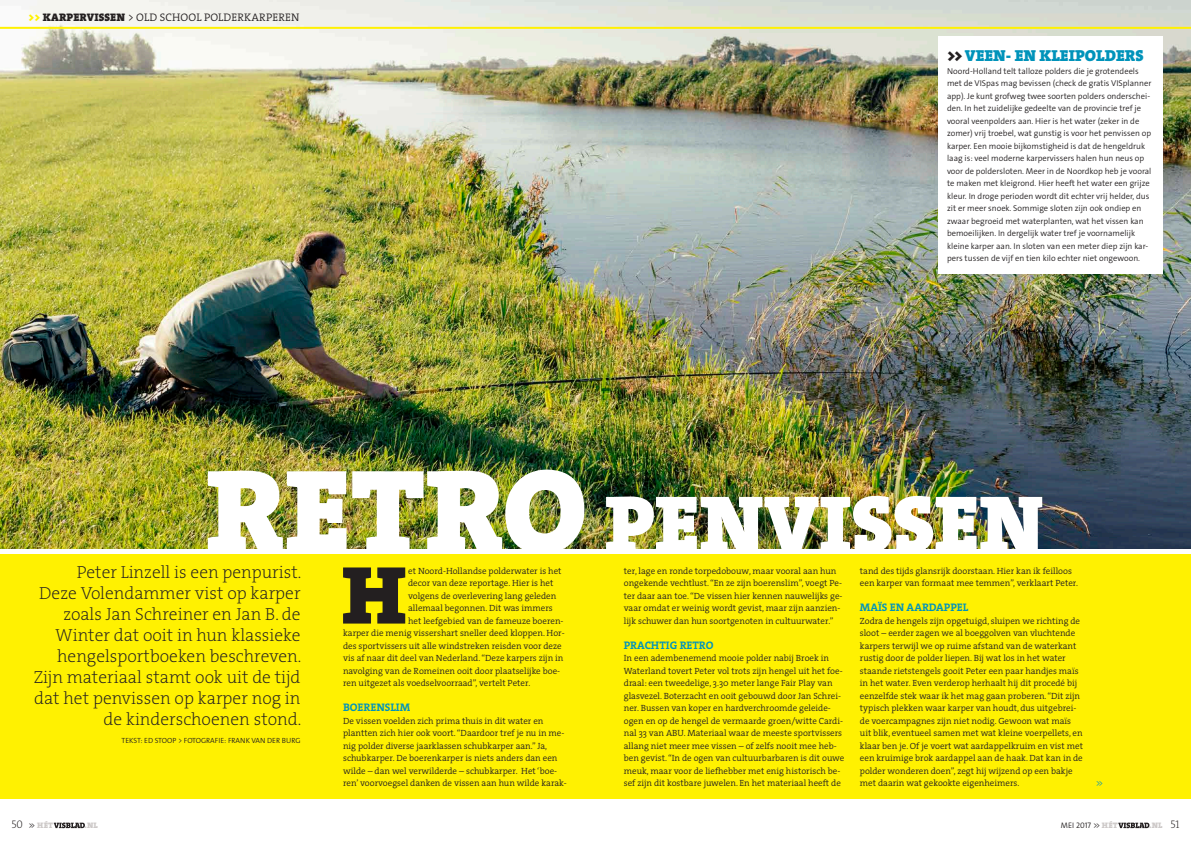
<style>
.page{position:relative;width:1191px;height:842px;background:#fff}
.page>*{position:absolute;margin:0;border:0;box-sizing:border-box;transform-origin:0 0}
.t1{font:83.1px "The Serif HP9 Blk";color:#231f20}
.t2{font:82px "The Serif HP9 Blk";color:#fff}
.t3{font:17.5px/21px "The Serif HP2 Ex Lig";color:#231f20;text-align:right}
.t4{font:16px "The Serif HP9 Blk";color:#0093ba}
.t5{font:11px "The Serif HP4 Se Lig";letter-spacing:.015em;color:#231f20}
.t6{font:11px "The Serif HP7 Bld";color:#0093ba}
.t7{font:9px/12.5px "The Serif HP4 Se Lig";color:#231f20}
.t8{font:300 8.5px/12.5px "The Sans Os F";color:#231f20}
.t9{font:300 8.5px "The Sans Os F";color:#0093ba}
.t10{font:8px "The Serif HP9 Blk";letter-spacing:.03em;color:#cdc9c8}
.t11{font:300 8px "The Sans Os F";color:#231f20}
.t12{font:300 7.5px "The Sans Os F";color:#231f20}
.s1{font-family:"The Serif HP9 Blk";color:#fff101}
.s2{font-family:"The Serif HP9 Blk"}
.s3{color:#231f20}
.s4{font-size:120px}
.s5{font-family:"The Serif HP2 Ex Lig";font-size:11px;color:#231f20}
.s6{font-family:"The Sans Os F";font-weight:300;color:#231f20}
.s7{font-family:"The Serif HP9 Blk";font-weight:400;color:#cdc9c8}
</style>
<div class="page">
<div style="left:0;top:554px;width:1191px;height:245px;background:#fff101"></div>
<img style="left:0;top:0;width:1191px;height:549px">
<svg style="left:54px;top:822px;width:31px;height:6px"></svg>
<svg style="left:1118px;top:822px;width:31px;height:6px"></svg>
<hr style="left:0;top:27px;width:1191px;height:2px;background:#fff101">
<div style="left:938px;top:36px;width:224px;height:238px;background:#fff"></div>
<p class="t5" style="left:28px;top:10px;width:272px"><span class="s1">&gt;&gt;</span> <span class="s2">KARPERVISSEN</span> &gt; OLD SCHOOL POLDERKARPEREN</p>
<h3 class="t4" style="left:947px;top:45px;width:198px"><span class="s3">&gt;&gt;</span> VEEN- EN KLEIPOLDERS</h3>
<p class="t8" style="left:947px;top:64px;width:206px">Noord-Holland telt talloze polders die je grotendeels met de VISpas mag bevissen (check de gratis VISplanner app). Je kunt grofweg twee soorten polders onderschei&shy;den. In het zuidelijke gedeelte van de provincie tref je vooral veenpolders aan. Hier is het water (zeker in de zomer) vrij troebel, wat gunstig is voor het penvissen op karper. Een mooie bijkomstigheid is dat de hengeldruk laag is: veel moderne karpervissers halen hun neus op voor de poldersloten. Meer in de Noordkop heb je vooral te maken met kleigrond. Hier heeft het water een grijze kleur. In droge perioden wordt dit echter vrij helder, dus zit er meer snoek. Sommige sloten zijn ook ondiep en zwaar begroeid met waterplanten, wat het vissen kan bemoeilijken. In dergelijk water tref je voornamelijk kleine karper aan. In sloten van een meter diep zijn kar&shy;pers tussen de vijf en tien kilo echter niet ongewoon.</p>
<h2 class="t2" style="left:206px;top:469px;width:839px"><span class="s4">RETRO</span> PENVISSEN</h2>
<p class="t7" style="left:860px;top:564px;width:220px">tand des tijds glansrijk doorstaan. Hier kan ik feilloos een karper van formaat mee temmen”, verklaart Peter.</p>
<p class="t6" style="left:860px;top:600px;width:110px">MAÏS EN AARDAPPEL</p>
<p class="t7" style="left:860px;top:614px;width:225px">Zodra de hengels zijn opgetuigd, sluipen we richting de sloot – eerder zagen we al boeggolven van vluchtende karpers terwijl we op ruime afstand van de waterkant rustig door de polder liepen. Bij wat los in het water staande rietstengels gooit Peter een paar handjes maïs in het water. Even verderop herhaalt hij dit procedé bij eenzelfde stek waar ik het mag gaan proberen. “Dit zijn typisch plekken waar karper van houdt, dus uitgebrei&shy;de voercampagnes zijn niet nodig. Gewoon wat maïs uit blik, eventueel samen met wat kleine voerpellets, en klaar ben je. Of je voert wat aardappelkruim en vist met een kruimige brok aardappel aan de haak. Dat kan in de polder wonderen doen”, zegt hij wijzend op een bakje met daarin wat gekookte eigenheimers.</p>
<p class="t3" style="left:34px;top:561px;width:269px">Peter Linzell is een penpurist.<br>Deze Volendammer vist op karper zoals Jan Schreiner en Jan B. de<br>Winter dat ooit in hun klassieke hengelsportboeken beschreven.<br>Zijn materiaal stamt ook uit de tijd dat het penvissen op karper nog in de kinderschoenen stond.</p>
<p class="t12" style="left:122px;top:735px;width:180px">TEKST: ED STOOP &gt; FOTOGRAFIE: FRANK VAN DER BURG</p>
<h1 class="t1" style="left:342px;top:539px;width:66px">H</h1>
<p class="t7" style="left:408px;top:564px;width:155px">et Noord-Hollandse polderwater is het</p>
<p class="t7" style="left:624px;top:564px;width:220px">ter, lage en ronde torpedobouw, maar vooral aan hun ongekende vechtlust. “En ze zijn boerenslim”, voegt Pe&shy;ter daar aan toe. “De vissen hier kennen nauwelijks ge&shy;vaar omdat er weinig wordt gevist, maar zijn aanzien&shy;lijk schuwer dan hun soortgenoten in cultuurwater.”</p>
<p class="t6" style="left:624px;top:637px;width:91px">PRACHTIG RETRO</p>
<p class="t7" style="left:624px;top:652px;width:222px">In een adembenemend mooie polder nabij Broek in Waterland tovert Peter vol trots zijn hengel uit het foe&shy;draal: een tweedelige, 3.30 meter lange Fair Play van glasvezel. Boterzacht en ooit gebouwd door Jan Schrei&shy;ner. Bussen van koper en hardverchroomde geleide&shy;ogen en op de hengel de vermaarde groen/witte Cardi&shy;nal 33 van ABU. Materiaal waar de meeste sportvissers allang niet meer mee vissen – of zelfs nooit mee heb&shy;ben gevist. “In de ogen van cultuurbarbaren is dit ouwe meuk, maar voor de liefhebber met enig historisch be&shy;sef zijn dit kostbare juwelen. En het materiaal heeft de</p>
<p class="t7" style="left:408px;top:577px;width:147px">decor van deze reportage. Hier is het</p>
<p class="t7" style="left:408px;top:589px;width:150px">volgens de overlevering lang geleden</p>
<p class="t7" style="left:408px;top:602px;width:146px">allemaal begonnen. Dit was immers</p>
<p class="t7" style="left:408px;top:614px;width:157px">het leefgebied van de fameuze boeren-</p>
<p class="t7" style="left:343px;top:627px;width:223px">karper die menig vissershart sneller deed kloppen. Hor-</p>
<p class="t7" style="left:343px;top:639px;width:220px">des sportvissers uit alle windstreken reisden voor deze</p>
<p class="t7" style="left:343px;top:652px;width:222px">vis af naar dit deel van Nederland. “Deze karpers zijn in</p>
<p class="t7" style="left:343px;top:664px;width:219px">navolging van de Romeinen ooit door plaatselijke boe-</p>
<p class="t7" style="left:343px;top:677px;width:189px">ren uitgezet als voedselvoorraad”, vertelt Peter.</p>
<p class="t6" style="left:343px;top:700px;width:69px">BOERENSLIM</p>
<p class="t7" style="left:343px;top:714px;width:225px">De vissen voelden zich prima thuis in dit water en plantten zich hier ook voort. “Daardoor tref je nu in me&shy;nig polder diverse jaarklassen schubkarper aan.” Ja, schubkarper. De boerenkarper is niets anders dan een wilde – dan wel verwilderde – schubkarper. Het ‘boe&shy;ren’ voorvoegsel danken de vissen aan hun wilde karak-</p>
<p class="t9" style="left:1096px;top:778px;width:9px">&gt;&gt;</p>
<p class="t10" style="left:11px;top:820px;width:43px"><span class="s5">50</span> <span class="s6">&gt;&gt;</span> HÉT</p>
<p class="t10" style="left:85px;top:820px;width:15px">.NL</p>
<p class="t11" style="left:1060px;top:820px;width:58px">MEI 2017 &gt;&gt; <span class="s7">HÉT</span></p>
<p class="t10" style="left:1149px;top:820px;width:32px">.NL <span class="s5">51</span></p>
</div>
